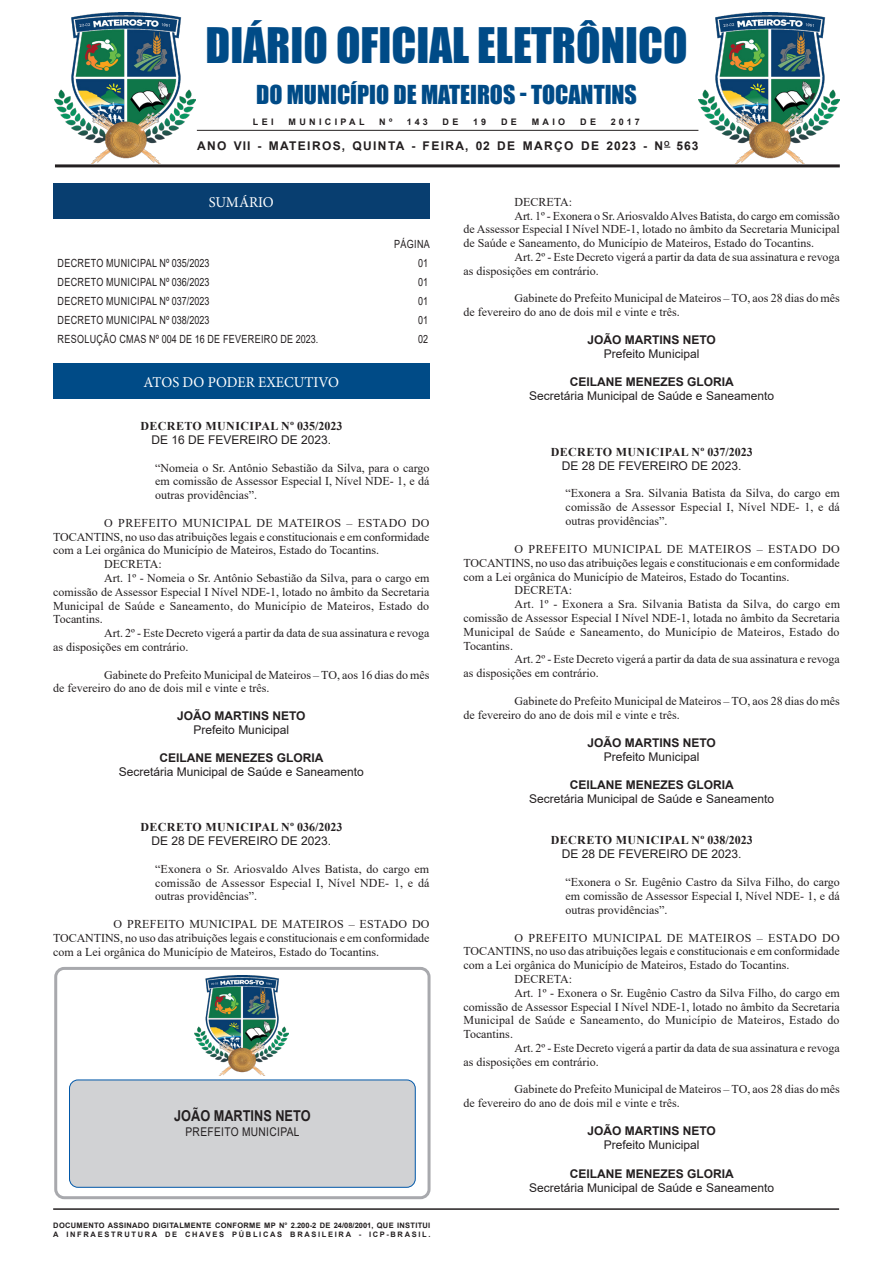
<style>
.page{position:relative;width:893px;height:1263px;background:#fff}
.page>*{position:absolute;margin:0;border:0;box-sizing:border-box;transform-origin:0 0}
.t1{font:45px "Impact";color:#004b87}
.t2{font:24px "Impact";color:#004b87}
.t3{font:15px "Minion Pro";color:#fff}
.t4{font:700 15px "Arial";color:#231f20;scale:.85 1}
.CORPO_DE_TEXTO{font:12px/13.8px "Times New Roman";color:#231f20;text-align:justify}
.EMENTA{font:12px/13.8px "Times New Roman";color:#231f20;text-align:justify}
.CIDADE_-_cópia{font:12px "Arial";color:#231f20}
.NOME{font:700 12px "Arial";color:#231f20}
.TITULOS{font:700 12px "Times New Roman";letter-spacing:.035em;color:#231f20}
.NOME-2{font:700 12px "Arial";letter-spacing:.115em;color:#231f20}
.CIDADE_-_cópia-2{font:12px "Arial";letter-spacing:.035em;color:#231f20;scale:.85 1}
.Sumario{font:11.25px "Arial";letter-spacing:.035em;color:#231f20;scale:.8 1}
.t5{font:700 9px "Arial";letter-spacing:.37em;color:#231f20}
.t6{font:700 7.5px "Arial";letter-spacing:.04em;color:#231f20}
.t7{font:700 7.5px "Arial";letter-spacing:.225em;color:#231f20}
</style>
<div class="page">
<hr style="left:53px;top:1208px;width:786px;height:2px;background:#231f20">
<hr style="left:55px;top:164px;width:785px;height:3px;background:#231f20">
<hr style="left:197px;top:130px;width:501px;height:1px;background:#231f20">
<div style="left:53px;top:184px;width:376px;height:35px;background:#083e70"></div>
<div style="left:54px;top:967px;width:377px;height:232px;border:3px solid #a8a9ad;border-radius:9px"></div>
<div style="left:69px;top:1080px;width:346px;height:107px;background:#d1d2d4;border-radius:9px"></div>
<div style="left:69px;top:1080px;width:346px;height:107px;border:1px solid #0057a8;border-radius:9px"></div>
<img style="left:698px;top:13px;width:142px;height:150px">
<img style="left:54px;top:13px;width:142px;height:150px">
<img style="left:194px;top:976px;width:94px;height:99px">
<div style="left:53px;top:363px;width:376px;height:36px;background:#004b87"></div>
<p class="t1" style="left:206px;top:10px;width:483px">DIÁRIO OFICIAL ELETRÔNICO</p>
<p class="t2" style="left:256px;top:76px;width:382px">DO MUNICÍPIO DE MATEIROS - TOCANTINS</p>
<p class="t5" style="left:253px;top:115px;width:22px">LEI</p>
<p class="t5" style="left:289px;top:115px;width:78px">MUNICIPAL</p>
<p class="t5" style="left:379px;top:115px;width:14px">N º</p>
<p class="t5" style="left:407px;top:115px;width:23px">143</p>
<p class="t5" style="left:443px;top:115px;width:17px">D E</p>
<p class="t5" style="left:473px;top:115px;width:15px">1 9</p>
<p class="t5" style="left:501px;top:115px;width:17px">D E</p>
<p class="t5" style="left:532px;top:115px;width:35px">MAIO</p>
<p class="t5" style="left:580px;top:115px;width:17px">D E</p>
<p class="t5" style="left:611px;top:115px;width:31px">2017</p>
<p class="NOME-2" style="left:197px;top:138px;width:503px">ANO VII - MATEIROS, QUINTA - FEIRA, 02 DE MARÇO DE 2023 - N<sup>O</sup> 563</p>
<p class="t3" style="left:209px;top:192px;width:67px">SUMÁRIO</p>
<p class="Sumario" style="left:394px;top:237px;width:46px">PÁGINA</p>
<p class="Sumario" style="left:58px;top:256px;width:191px">DECRETO MUNICIPAL Nº 035/2023</p>
<p class="Sumario" style="left:418px;top:256px;width:14px">01</p>
<p class="Sumario" style="left:58px;top:275px;width:191px">DECRETO MUNICIPAL Nº 036/2023</p>
<p class="Sumario" style="left:418px;top:275px;width:14px">01</p>
<p class="Sumario" style="left:58px;top:293px;width:191px">DECRETO MUNICIPAL Nº 037/2023</p>
<p class="Sumario" style="left:418px;top:293px;width:14px">01</p>
<p class="Sumario" style="left:58px;top:312px;width:191px">DECRETO MUNICIPAL Nº 038/2023</p>
<p class="Sumario" style="left:418px;top:312px;width:14px">01</p>
<p class="Sumario" style="left:58px;top:331px;width:328px">RESOLUÇÃO CMAS Nº 004 DE 16 DE FEVEREIRO DE 2023.</p>
<p class="Sumario" style="left:418px;top:331px;width:14px">02</p>
<p class="t3" style="left:143px;top:372px;width:197px">ATOS DO PODER EXECUTIVO</p>
<p class="TITULOS" style="left:140px;top:417px;width:204px">DECRETO MUNICIPAL Nº 035/2023</p>
<p class="CIDADE_-_cópia" style="left:152px;top:431px;width:181px">DE 16 DE FEVEREIRO DE 2023.</p>
<p class="EMENTA" style="left:155px;top:460px;width:276px">“Nomeia o Sr. Antônio Sebastião da Silva, para o cargo em comissão de Assessor Especial I, Nível NDE- 1, e dá outras providências”.</p>
<p class="CORPO_DE_TEXTO" style="left:53px;top:515px;width:378px;text-indent:51px">O PREFEITO MUNICIPAL DE MATEIROS – ESTADO DO TOCANTINS, no uso das atribuições legais e constitucionais e em conformidade com a Lei orgânica do Município de Mateiros, Estado do Tocantins.</p>
<p class="CORPO_DE_TEXTO" style="left:104px;top:557px;width:59px">DECRETA:</p>
<p class="CORPO_DE_TEXTO" style="left:53px;top:571px;width:378px;text-indent:51px">Art. 1º - Nomeia o Sr. Antônio Sebastião da Silva, para o cargo em comissão de Assessor Especial I Nível NDE-1, lotado no âmbito da Secretaria Municipal de Saúde e Saneamento, do Município de Mateiros, Estado do Tocantins.</p>
<p class="CORPO_DE_TEXTO" style="left:53px;top:626px;width:378px;text-indent:51px">Art. 2º - Este Decreto vigerá a partir da data de sua assinatura e revoga as disposições em contrário.</p>
<p class="CORPO_DE_TEXTO" style="left:53px;top:667px;width:378px;text-indent:51px">Gabinete do Prefeito Municipal de Mateiros – TO, aos 16 dias do mês de fevereiro do ano de dois mil e vinte e três.</p>
<p class="NOME" style="left:177px;top:708px;width:130px">JOÃO MARTINS NETO</p>
<p class="CIDADE_-_cópia" style="left:194px;top:722px;width:97px">Prefeito Municipal</p>
<p class="NOME" style="left:160px;top:750px;width:166px">CEILANE MENEZES GLORIA</p>
<p class="CIDADE_-_cópia" style="left:119px;top:764px;width:246px">Secretária Municipal de Saúde e Saneamento</p>
<p class="TITULOS" style="left:140px;top:819px;width:204px">DECRETO MUNICIPAL Nº 036/2023</p>
<p class="CIDADE_-_cópia" style="left:152px;top:833px;width:181px">DE 28 DE FEVEREIRO DE 2023.</p>
<p class="EMENTA" style="left:155px;top:861px;width:276px">“Exonera o Sr. Ariosvaldo Alves Batista, do cargo em comissão de Assessor Especial I, Nível NDE- 1, e dá outras providências”.</p>
<p class="CORPO_DE_TEXTO" style="left:53px;top:917px;width:378px;text-indent:60px">O PREFEITO MUNICIPAL DE MATEIROS – ESTADO DO TOCANTINS, no uso das atribuições legais e constitucionais e em conformidade com a Lei orgânica do Município de Mateiros, Estado do Tocantins.</p>
<p class="t4" style="left:174px;top:1105px;width:162px">JOÃO MARTINS NETO</p>
<p class="CIDADE_-_cópia-2" style="left:185px;top:1123px;width:136px">PREFEITO MUNICIPAL</p>
<p class="t6" style="left:53px;top:1220px;width:379px">DOCUMENTO ASSINADO DIGITALMENTE CONFORME MP N° 2.200-2 DE 24/08/2001, QUE INSTITUI</p>
<p class="t7" style="left:53px;top:1229px;width:379px">A INFRAESTRUTURA DE CHAVES PÚBLICAS BRASILEIRA - ICP-BRASIL.</p>
<p class="CORPO_DE_TEXTO" style="left:514px;top:194px;width:59px">DECRETA:</p>
<p class="CORPO_DE_TEXTO" style="left:463px;top:208px;width:378px;text-indent:51px">Art. 1º - Exonera o Sr. Ariosvaldo Alves Batista, do cargo em comissão de Assessor Especial I Nível NDE-1, lotado no âmbito da Secretaria Municipal de Saúde e Saneamento, do Município de Mateiros, Estado do Tocantins.</p>
<p class="CORPO_DE_TEXTO" style="left:463px;top:250px;width:378px;text-indent:51px">Art. 2º - Este Decreto vigerá a partir da data de sua assinatura e revoga as disposições em contrário.</p>
<p class="CORPO_DE_TEXTO" style="left:463px;top:291px;width:378px;text-indent:51px">Gabinete do Prefeito Municipal de Mateiros – TO, aos 28 dias do mês de fevereiro do ano de dois mil e vinte e três.</p>
<p class="NOME" style="left:587px;top:332px;width:130px">JOÃO MARTINS NETO</p>
<p class="CIDADE_-_cópia" style="left:604px;top:346px;width:97px">Prefeito Municipal</p>
<p class="NOME" style="left:570px;top:374px;width:166px">CEILANE MENEZES GLORIA</p>
<p class="CIDADE_-_cópia" style="left:529px;top:388px;width:246px">Secretária Municipal de Saúde e Saneamento</p>
<p class="TITULOS" style="left:551px;top:443px;width:204px">DECRETO MUNICIPAL Nº 037/2023</p>
<p class="CIDADE_-_cópia" style="left:562px;top:457px;width:181px">DE 28 DE FEVEREIRO DE 2023.</p>
<p class="EMENTA" style="left:566px;top:486px;width:276px">“Exonera a Sra. Silvania Batista da Silva, do cargo em comissão de Assessor Especial I, Nível NDE- 1, e dá outras providências”.</p>
<p class="CORPO_DE_TEXTO" style="left:463px;top:542px;width:378px;text-indent:51px">O PREFEITO MUNICIPAL DE MATEIROS – ESTADO DO TOCANTINS, no uso das atribuições legais e constitucionais e em conformidade com a Lei orgânica do Município de Mateiros, Estado do Tocantins.</p>
<p class="CORPO_DE_TEXTO" style="left:514px;top:583px;width:59px">DECRETA:</p>
<p class="CORPO_DE_TEXTO" style="left:463px;top:597px;width:378px;text-indent:51px">Art. 1º - Exonera a Sra. Silvania Batista da Silva, do cargo em comissão de Assessor Especial I Nível NDE-1, lotada no âmbito da Secretaria Municipal de Saúde e Saneamento, do Município de Mateiros, Estado do Tocantins.</p>
<p class="CORPO_DE_TEXTO" style="left:463px;top:652px;width:378px;text-indent:51px">Art. 2º - Este Decreto vigerá a partir da data de sua assinatura e revoga as disposições em contrário.</p>
<p class="CORPO_DE_TEXTO" style="left:463px;top:693px;width:378px;text-indent:51px">Gabinete do Prefeito Municipal de Mateiros – TO, aos 28 dias do mês de fevereiro do ano de dois mil e vinte e três.</p>
<p class="NOME" style="left:587px;top:734px;width:130px">JOÃO MARTINS NETO</p>
<p class="CIDADE_-_cópia" style="left:604px;top:748px;width:97px">Prefeito Municipal</p>
<p class="NOME" style="left:570px;top:776px;width:166px">CEILANE MENEZES GLORIA</p>
<p class="CIDADE_-_cópia" style="left:529px;top:790px;width:246px">Secretária Municipal de Saúde e Saneamento</p>
<p class="TITULOS" style="left:551px;top:832px;width:204px">DECRETO MUNICIPAL Nº 038/2023</p>
<p class="CIDADE_-_cópia" style="left:562px;top:846px;width:181px">DE 28 DE FEVEREIRO DE 2023.</p>
<p class="EMENTA" style="left:566px;top:875px;width:276px">“Exonera o Sr. Eugênio Castro da Silva Filho, do cargo em comissão de Assessor Especial I, Nível NDE- 1, e dá outras providências”.</p>
<p class="CORPO_DE_TEXTO" style="left:463px;top:930px;width:378px;text-indent:51px">O PREFEITO MUNICIPAL DE MATEIROS – ESTADO DO TOCANTINS, no uso das atribuições legais e constitucionais e em conformidade com a Lei orgânica do Município de Mateiros, Estado do Tocantins.</p>
<p class="CORPO_DE_TEXTO" style="left:514px;top:971px;width:59px">DECRETA:</p>
<p class="CORPO_DE_TEXTO" style="left:463px;top:985px;width:378px;text-indent:51px">Art. 1º - Exonera o Sr. Eugênio Castro da Silva Filho, do cargo em comissão de Assessor Especial I Nível NDE-1, lotado no âmbito da Secretaria Municipal de Saúde e Saneamento, do Município de Mateiros, Estado do Tocantins.</p>
<p class="CORPO_DE_TEXTO" style="left:463px;top:1040px;width:378px;text-indent:51px">Art. 2º - Este Decreto vigerá a partir da data de sua assinatura e revoga as disposições em contrário.</p>
<p class="CORPO_DE_TEXTO" style="left:463px;top:1082px;width:378px;text-indent:51px">Gabinete do Prefeito Municipal de Mateiros – TO, aos 28 dias do mês de fevereiro do ano de dois mil e vinte e três.</p>
<p class="NOME" style="left:587px;top:1122px;width:130px">JOÃO MARTINS NETO</p>
<p class="CIDADE_-_cópia" style="left:604px;top:1137px;width:97px">Prefeito Municipal</p>
<p class="NOME" style="left:570px;top:1165px;width:166px">CEILANE MENEZES GLORIA</p>
<p class="CIDADE_-_cópia" style="left:529px;top:1179px;width:246px">Secretária Municipal de Saúde e Saneamento</p>
</div>
